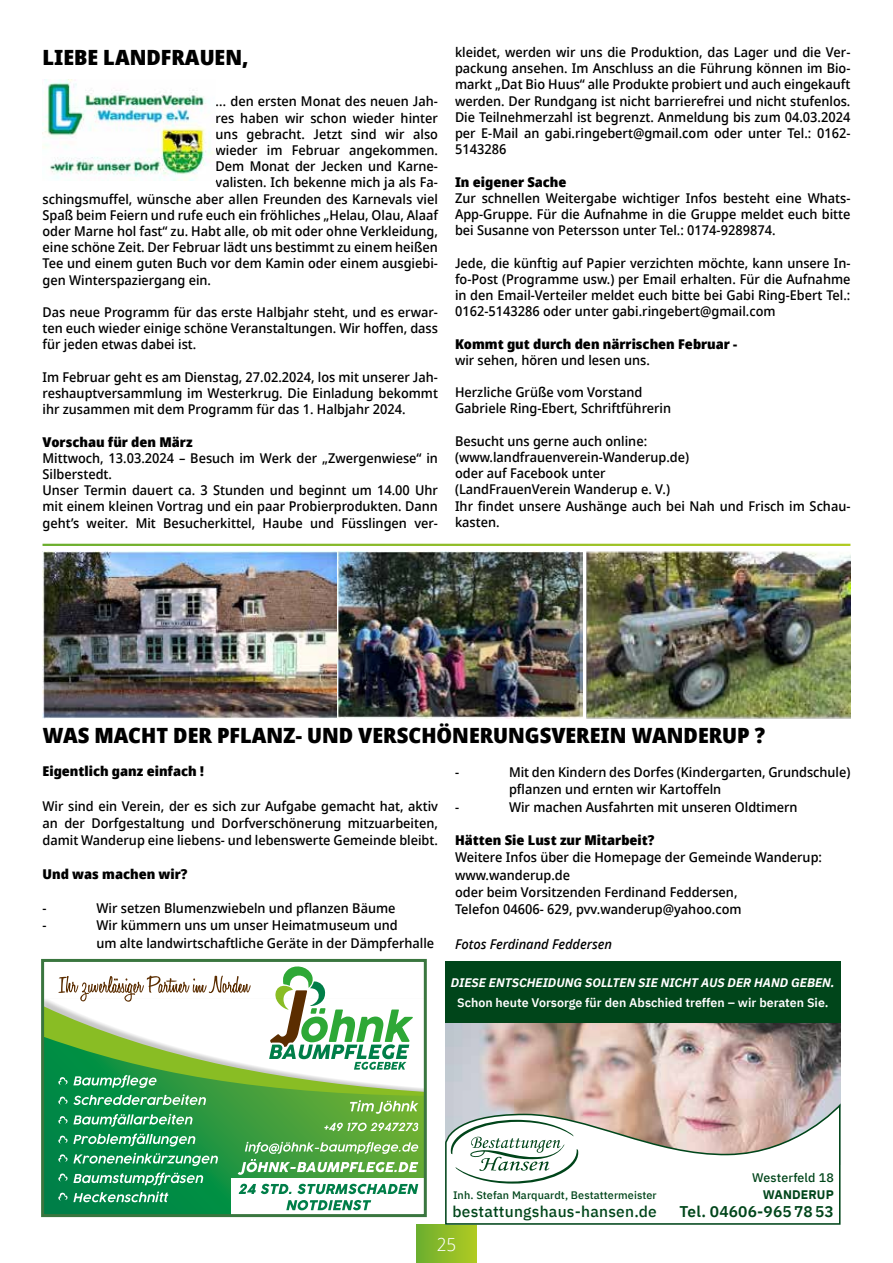
<style>
.page{position:relative;width:893px;height:1263px;background:#fff}
.page>*{position:absolute;margin:0;border:0;box-sizing:border-box;transform-origin:0 0}
.t1{font:900 21px "Avrile Sans";color:#000}
.t2{font:300 18px "Avrile Sans";color:#fff}
.t3{font:500 15.45px "IBM Plex Sans";letter-spacing:.015em;color:#00451a}
.t4{font:600 15.45px "IBM Plex Sans";letter-spacing:.01em;color:#00451a}
.t5{font:500 13.5px/16.2px "Avrile Sans";color:#000;text-align:justify}
.t6{font:900 13.5px "Avrile Sans";color:#000}
.t7{font:italic 500 13.5px "Avrile Sans";color:#000}
.t8{font:600 12.45px "IBM Plex Sans";color:#fff}
.t9{font:italic 700 12.45px "IBM Plex Sans";color:#fff}
.t10{font:500 12.45px "IBM Plex Sans";letter-spacing:.01em;color:#00451a}
.t11{font:700 12.45px "IBM Plex Sans";letter-spacing:.01em;color:#00451a}
.t12{font:500 10.8px "IBM Plex Sans";letter-spacing:.01em;color:#00451a}
</style>
<div class="page">
<div style="left:417px;top:1225px;width:59px;height:38px;background:linear-gradient(to right,#6cae2f,#b0ca22)"></div>
<img style="left:43px;top:79px;width:171px;height:101px">
<img style="left:586px;top:552px;width:264px;height:167px">
<img style="left:43px;top:552px;width:539px;height:167px">
<img style="left:445px;top:1022px;width:395px;height:82px">
<div style="left:445px;top:961px;width:395px;height:61px;background:#00451a"></div>
<svg style="left:445px;top:1104px;width:395px;height:121px"></svg>
<svg style="left:275px;top:966px;width:51px;height:33px"></svg>
<svg style="left:58px;top:975px;width:193px;height:24px"></svg>
<div style="left:43px;top:999px;width:382px;height:205px;background:#000;opacity:.22"></div>
<svg style="left:45px;top:1006px;width:378px;height:30px"></svg>
<svg style="left:45px;top:1036px;width:378px;height:177px"></svg>
<div style="left:231px;top:1178px;width:194px;height:37px;background:#fff"></div>
<svg style="left:239px;top:1184px;width:179px;height:10px"></svg>
<svg style="left:286px;top:1200px;width:85px;height:10px"></svg>
<svg style="left:58px;top:1172px;width:145px;height:13px;background:#4bab7b"></svg>
<svg style="left:58px;top:1191px;width:110px;height:11px"></svg>
<svg style="left:58px;top:1153px;width:160px;height:13px;background:#48ab78"></svg>
<svg style="left:58px;top:1133px;width:137px;height:13px;background:#4cad7b"></svg>
<svg style="left:58px;top:1114px;width:134px;height:13px;background:#50af7b"></svg>
<svg style="left:58px;top:1094px;width:148px;height:11px;background:#5eb480"></svg>
<svg style="left:58px;top:1075px;width:98px;height:13px"></svg>
<svg style="left:350px;top:1100px;width:68px;height:14px"></svg>
<svg style="left:324px;top:1123px;width:94px;height:8px"></svg>
<svg style="left:238px;top:1142px;width:180px;height:33px"></svg>
<div style="left:41px;top:959px;width:386px;height:258px;border:3px solid #3a763f"></div>
<h1 class="t1" style="left:43px;top:41px;width:207px">LIEBE LANDFRAUEN,</h1>
<p class="t5" style="left:216px;top:94px;width:224px">… den ersten Monat des neuen Jah-</p>
<p class="t5" style="left:216px;top:110px;width:224px">res haben wir schon wieder hinter</p>
<p class="t5" style="left:216px;top:126px;width:224px">uns gebracht. Jetzt sind wir also</p>
<p class="t5" style="left:216px;top:142px;width:224px">wieder im Februar angekommen.</p>
<p class="t5" style="left:216px;top:158px;width:224px">Dem Monat der Jecken und Karne-</p>
<p class="t5" style="left:216px;top:175px;width:224px">valisten. Ich bekenne mich ja als Fa-</p>
<p class="t5" style="left:43px;top:191px;width:397px">schingsmuffel, wünsche aber allen Freunden des Karnevals viel</p>
<p class="t5" style="left:43px;top:207px;width:397px">Spaß beim Feiern und rufe euch ein fröhliches „Helau, Olau, Alaaf</p>
<p class="t5" style="left:43px;top:223px;width:397px">oder Marne hol fast“ zu. Habt alle, ob mit oder ohne Verkleidung,</p>
<p class="t5" style="left:43px;top:239px;width:397px">eine schöne Zeit. Der Februar lädt uns bestimmt zu einem heißen</p>
<p class="t5" style="left:43px;top:256px;width:397px">Tee und einem guten Buch vor dem Kamin oder einem ausgiebi-</p>
<p class="t5" style="left:43px;top:272px;width:170px">gen Winterspaziergang ein.</p>
<p class="t5" style="left:43px;top:304px;width:397px">Das neue Programm für das erste Halbjahr steht, und es erwar&shy;ten euch wieder einige schöne Veranstaltungen. Wir hoffen, dass für jeden etwas dabei ist.</p>
<p class="t5" style="left:43px;top:369px;width:397px">Im Februar geht es am Dienstag, 27.02.2024, los mit unserer Jah&shy;reshauptversammlung im Westerkrug. Die Einladung bekommt ihr zusammen mit dem Programm für das 1. Halbjahr 2024.</p>
<p class="t6" style="left:43px;top:431px;width:152px">Vorschau für den März</p>
<p class="t5" style="left:43px;top:450px;width:397px;text-align:left">Mittwoch, 13.03.2024 – Besuch im Werk der „Zwergenwiese“ in Silberstedt.<br>Unser Termin dauert ca. 3 Stunden und beginnt um 14.00 Uhr mit einem kleinen Vortrag und ein paar Probierprodukten. Dann geht’s weiter. Mit Besucherkittel, Haube und Füsslingen ver-</p>
<p class="t5" style="left:455px;top:44px;width:397px">kleidet, werden wir uns die Produktion, das Lager und die Ver&shy;packung ansehen. Im Anschluss an die Führung können im Bio&shy;markt „Dat Bio Huus“ alle Produkte probiert und auch eingekauft werden. Der Rundgang ist nicht barrierefrei und nicht stufenlos.<br>Die Teilnehmerzahl ist begrenzt. Anmeldung bis zum 04.03.2024 per E-Mail an gabi.ringebert@gmail.com oder unter Tel.: 0162- 5143286</p>
<p class="t6" style="left:455px;top:171px;width:113px">In eigener Sache</p>
<p class="t5" style="left:455px;top:190px;width:397px">Zur schnellen Weitergabe wichtiger Infos besteht eine Whats-App-Gruppe. Für die Aufnahme in die Gruppe meldet euch bitte bei Susanne von Petersson unter Tel.: 0174-9289874.</p>
<p class="t5" style="left:455px;top:255px;width:397px">Jede, die künftig auf Papier verzichten möchte, kann unsere In&shy;fo-Post (Programme usw.) per Email erhalten. Für die Aufnahme in den Email-Verteiler meldet euch bitte bei Gabi Ring-Ebert Tel.:<br>0162-5143286 oder unter gabi.ringebert@gmail.com</p>
<p class="t6" style="left:455px;top:333px;width:284px">Kommt gut durch den närrischen Februar -</p>
<p class="t5" style="left:455px;top:352px;width:196px">wir sehen, hören und lesen uns.</p>
<p class="t5" style="left:455px;top:384px;width:218px">Herzliche Grüße vom Vorstand<br>Gabriele Ring-Ebert, Schriftführerin</p>
<p class="t5" style="left:455px;top:433px;width:397px;text-align:left">Besucht uns gerne auch online: (www.landfrauenverein-Wanderup.de)<br>oder auf Facebook unter<br>(LandFrauenVerein Wanderup e. V.)<br>Ihr findet unsere Aushänge auch bei Nah und Frisch im Schau&shy;kasten.</p>
<h1 class="t1" style="left:43px;top:719px;width:724px">WAS MACHT DER PFLANZ- UND VERSCHÖNERUNGSVEREIN WANDERUP ?</h1>
<p class="t6" style="left:43px;top:761px;width:163px">Eigentlich ganz einfach !</p>
<p class="t5" style="left:43px;top:797px;width:397px;line-height:17.2px">Wir sind ein Verein, der es sich zur Aufgabe gemacht hat, aktiv an der Dorfgestaltung und Dorfverschönerung mitzuarbeiten, damit Wanderup eine liebens- und lebenswerte Gemeinde bleibt.</p>
<p class="t6" style="left:43px;top:863px;width:146px">Und was machen wir?</p>
<p class="t5" style="left:43px;top:900px;width:6px">-</p>
<p class="t5" style="left:97px;top:900px;width:300px">Wir setzen Blumenzwiebeln und pflanzen Bäume</p>
<p class="t5" style="left:43px;top:918px;width:6px">-</p>
<p class="t5" style="left:97px;top:917px;width:339px;line-height:17.2px">Wir kümmern uns um unser Heimatmuseum und<br>um alte landwirtschaftliche Geräte in der Dämpferhalle</p>
<p class="t5" style="left:455px;top:764px;width:6px">-</p>
<p class="t5" style="left:509px;top:764px;width:343px;line-height:17.2px">Mit den Kindern des Dorfes (Kindergarten, Grundschule) pflanzen und ernten wir Kartoffeln</p>
<p class="t5" style="left:455px;top:799px;width:6px">-</p>
<p class="t5" style="left:509px;top:799px;width:290px">Wir machen Ausfahrten mit unseren Oldtimern</p>
<p class="t6" style="left:455px;top:830px;width:201px">Hätten Sie Lust zur Mitarbeit?</p>
<p class="t5" style="left:455px;top:849px;width:369px;line-height:17.2px;text-align:left">Weitere Infos über die Homepage der Gemeinde Wanderup: www.wanderup.de<br>oder beim Vorsitzenden Ferdinand Feddersen,<br>Telefon 04606- 629, pvv.wanderup@yahoo.com</p>
<p class="t7" style="left:455px;top:934px;width:158px">Fotos Ferdinand Feddersen</p>
<p class="t9" style="left:451px;top:972px;width:385px">DIESE ENTSCHEIDUNG SOLLTEN SIE NICHT AUS DER HAND GEBEN.</p>
<p class="t8" style="left:457px;top:992px;width:373px">Schon heute Vorsorge für den Abschied treffen – wir beraten Sie.</p>
<p class="t12" style="left:453px;top:1186px;width:205px">Inh. Stefan Marquardt, Bestattermeister</p>
<p class="t3" style="left:453px;top:1200px;width:206px">bestattungshaus-hansen.de</p>
<h2 class="t2" style="left:437px;top:1232px;width:21px">25</h2>
<p class="t10" style="left:752px;top:1167px;width:83px">Westerfeld 18</p>
<p class="t11" style="left:763px;top:1184px;width:73px">WANDERUP</p>
<p class="t4" style="left:679px;top:1199px;width:156px">Tel. 04606-9657853</p>
</div>
